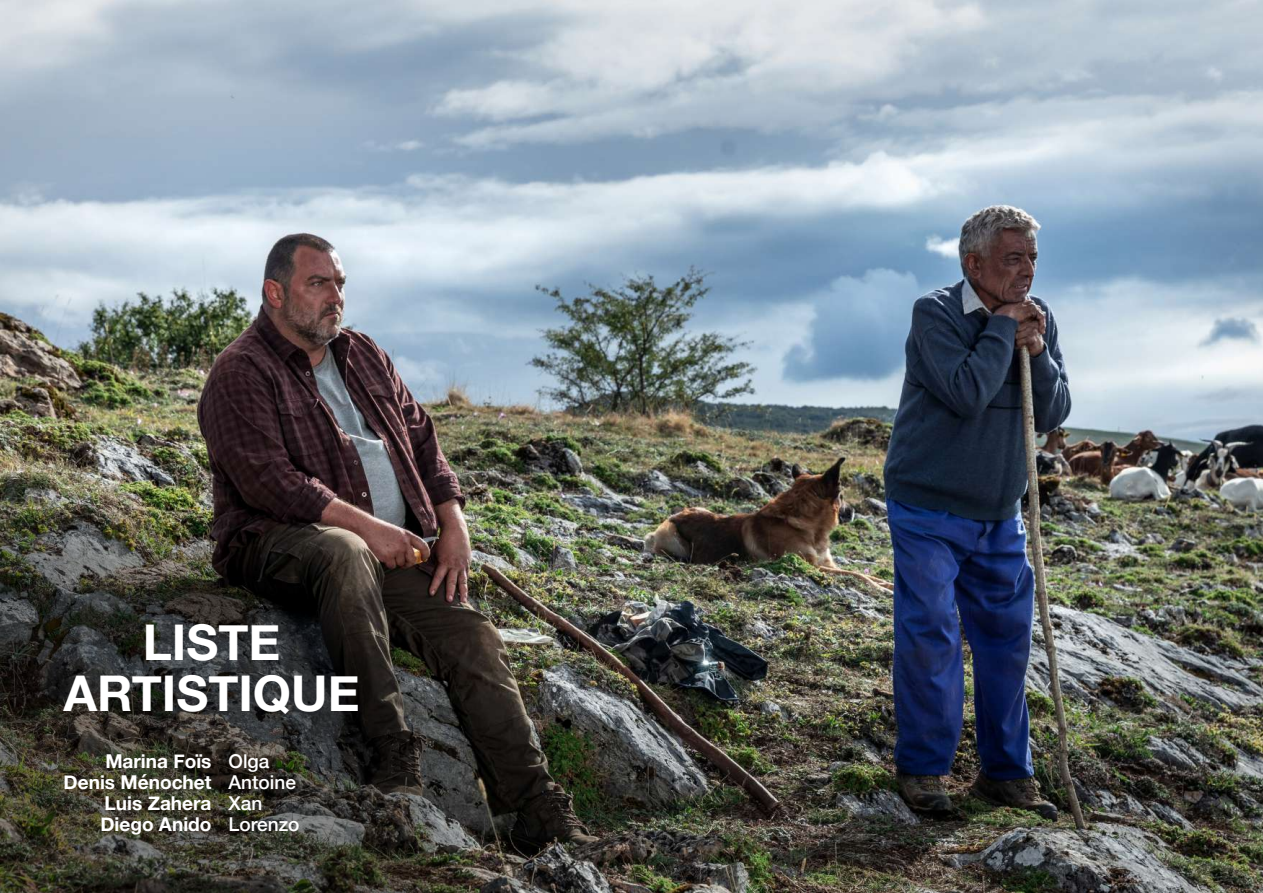
<style>
.page{position:relative;width:1263px;height:893px;background:#fff}
.page>*{position:absolute;margin:0;border:0;box-sizing:border-box;transform-origin:0 0}
.t1{font:700 49.2px/50.4px "Helvetica Neue";color:#fff;text-align:center}
.t2{font:700 19.05px/21px "Helvetica Neue";color:#fff;text-align:right}
.t3{font:500 19.05px/21px "Helvetica Neue";color:#fff}
</style>
<div class="page">
<img style="left:0;top:0;width:1263px;height:893px">
<img style="left:0;top:228px;width:708px;height:665px">
<h1 class="t1" style="left:63px;top:619px;width:298px">LISTE<br>ARTISTIQUE</h1>
<p class="t2" style="left:64px;top:751px;width:149px">Marina Foïs<br>Denis Ménochet<br>Luis Zahera<br>Diego Anido</p>
<p class="t3" style="left:229px;top:749px;width:72px">Olga<br>Antoine<br>Xan<br>Lorenzo</p>
</div>
